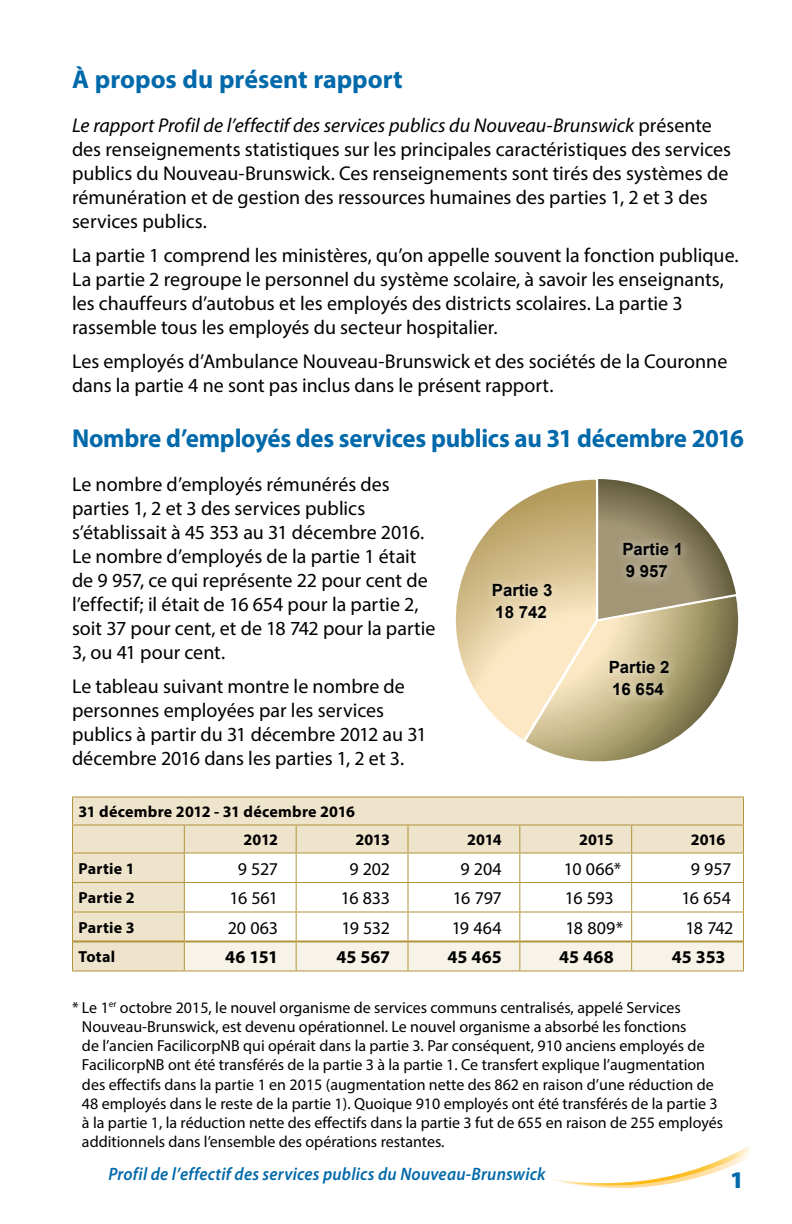
<style>
.page{position:relative;width:792px;height:1224px;background:#fff}
.page>*{position:absolute;margin:0;border:0;box-sizing:border-box;transform-origin:0 0}
.t1{font:700 26px "Myriad Pro";letter-spacing:-.01em;color:#0069aa;scale:.96 1}
.t2{font:700 26px "Myriad Pro";letter-spacing:-.01em;color:#0069aa}
.t3{font:900 24px "Myriad Pro";color:#0069aa}
.t4{font:20px/24px "Myriad Pro";color:#000}
.t5{font:18px "Myriad Pro";letter-spacing:-.02em;color:#000}
.t6{font:italic 600 18px "Myriad Pro";letter-spacing:.015em;color:#0069aa;scale:.94 1}
.t7{font:700 18px "Myriad Pro";color:#000}
.t8{font:700 16.8px/21.8px "Arial";color:#010203}
.t9{font:16px/19.2px "Myriad Pro";color:#000}
.t10{font:700 16px/28px "Myriad Pro";letter-spacing:.01em;color:#000}
.s1{font-style:italic}
</style>
<div class="page">
<svg style="left:552px;top:1145px;width:198px;height:43px"></svg>
<div style="left:73px;top:798px;width:111px;height:172px;background:#eee3cb"></div>
<hr style="left:72px;top:882px;width:112px;height:1px;background:#b1953a">
<hr style="left:72px;top:912px;width:112px;height:1px;background:#b1953a">
<hr style="left:72px;top:912px;width:1px;height:30px;background:#b1953a">
<hr style="left:72px;top:852px;width:112px;height:2px;background:#b1953a">
<hr style="left:73px;top:940px;width:111px;height:2px;background:#b1953a">
<svg style="left:72px;top:942px;width:1px;height:28px"></svg>
<hr style="left:72px;top:970px;width:112px;height:2px;background:#b1953a">
<hr style="left:184px;top:970px;width:112px;height:2px;background:#b1953a">
<hr style="left:296px;top:970px;width:112px;height:2px;background:#b1953a">
<hr style="left:408px;top:970px;width:112px;height:2px;background:#b1953a">
<hr style="left:520px;top:970px;width:112px;height:2px;background:#b1953a">
<hr style="left:632px;top:970px;width:112px;height:2px;background:#b1953a">
<hr style="left:72px;top:796px;width:112px;height:2px;background:#b1953a">
<svg style="left:72px;top:798px;width:1px;height:114px"></svg>
<hr style="left:184px;top:796px;width:112px;height:2px;background:#b1953a">
<hr style="left:296px;top:796px;width:112px;height:2px;background:#b1953a">
<hr style="left:408px;top:796px;width:112px;height:2px;background:#b1953a">
<hr style="left:520px;top:796px;width:112px;height:2px;background:#b1953a">
<hr style="left:632px;top:796px;width:112px;height:2px;background:#b1953a">
<svg style="left:184px;top:798px;width:560px;height:173px"></svg>
<hr style="left:72px;top:824px;width:112px;height:2px;background:#b1953a">
<hr style="left:184px;top:824px;width:112px;height:2px;background:#b1953a">
<hr style="left:296px;top:824px;width:112px;height:2px;background:#b1953a">
<hr style="left:408px;top:824px;width:112px;height:2px;background:#b1953a">
<hr style="left:520px;top:824px;width:112px;height:2px;background:#b1953a">
<hr style="left:632px;top:824px;width:112px;height:2px;background:#b1953a">
<svg style="left:455px;top:479px;width:284px;height:283px"></svg>
<h1 class="t2" style="left:72px;top:62px;width:332px">À propos du présent rapport</h1>
<p class="t4" style="left:72px;top:112px;width:661px"><span class="s1">Le rapport Profil de l’effectif des services publics du Nouveau-Brunswick</span> présente des renseignements statistiques sur les principales caractéristiques des services publics du Nouveau-Brunswick. Ces renseignements sont tirés des systèmes de rémunération et de gestion des ressources humaines des parties 1, 2 et 3 des services publics.</p>
<p class="t4" style="left:72px;top:242px;width:668px">La partie 1 comprend les ministères, qu’on appelle souvent la fonction publique.<br>La partie 2 regroupe le personnel du système scolaire, à savoir les enseignants, les chauffeurs d’autobus et les employés des districts scolaires. La partie 3 rassemble tous les employés du secteur hospitalier.</p>
<p class="t4" style="left:72px;top:348px;width:657px">Les employés d’Ambulance Nouveau-Brunswick et des sociétés de la Couronne dans la partie 4 ne sont pas inclus dans le présent rapport.</p>
<h1 class="t1" style="left:72px;top:421px;width:701px">Nombre d’employés des services publics au 31 décembre 2016</h1>
<p class="t4" style="left:72px;top:471px;width:365px">Le nombre d’employés rémunérés des parties 1, 2 et 3 des services publics s’établissait à 45 353 au 31 décembre 2016.<br>Le nombre d’employés de la partie 1 était de 9 957, ce qui représente 22 pour cent de l’effectif; il était de 16 654 pour la partie 2, soit 37 pour cent, et de 18 742 pour la partie 3, ou 41 pour cent.</p>
<p class="t4" style="left:72px;top:673px;width:356px">Le tableau suivant montre le nombre de personnes employées par les services publics à partir du 31 décembre 2012 au 31 décembre 2016 dans les parties 1, 2 et 3.</p>
<p class="t10" style="left:244px;top:797px;width:113px;text-indent:-165px">31 décembre 2012 - 31 décembre 2016<br>2012</p>
<p class="t8" style="left:622px;top:539px;width:62px">Partie 1<br>9 957</p>
<p class="t8" style="left:492px;top:580px;width:62px">Partie 3<br>18 742</p>
<p class="t8" style="left:609px;top:656px;width:62px;line-height:22.4px">Partie 2<br>16 654</p>
<p class="t10" style="left:355px;top:825px;width:36px">2013</p>
<p class="t10" style="left:467px;top:825px;width:36px">2014</p>
<p class="t10" style="left:579px;top:825px;width:36px">2015</p>
<p class="t10" style="left:691px;top:825px;width:36px">2016</p>
<p class="t10" style="left:78px;top:854px;width:58px">Partie 1</p>
<p class="t5" style="left:238px;top:857px;width:42px">9 527</p>
<p class="t5" style="left:349px;top:857px;width:42px">9 202</p>
<p class="t5" style="left:460px;top:857px;width:43px">9 204</p>
<p class="t5" style="left:564px;top:857px;width:59px">10 066*</p>
<p class="t5" style="left:691px;top:857px;width:42px">9 957</p>
<p class="t10" style="left:78px;top:883px;width:58px">Partie 2</p>
<p class="t5" style="left:230px;top:887px;width:50px">16 561</p>
<p class="t5" style="left:341px;top:887px;width:51px">16 833</p>
<p class="t5" style="left:453px;top:887px;width:50px">16 797</p>
<p class="t5" style="left:565px;top:887px;width:50px">16 593</p>
<p class="t5" style="left:682px;top:887px;width:51px">16 654</p>
<p class="t10" style="left:78px;top:913px;width:58px">Partie 3</p>
<p class="t5" style="left:228px;top:916px;width:52px">20 063</p>
<p class="t5" style="left:342px;top:916px;width:50px">19 532</p>
<p class="t5" style="left:452px;top:916px;width:52px">19 464</p>
<p class="t5" style="left:566px;top:916px;width:59px">18 809*</p>
<p class="t5" style="left:686px;top:916px;width:49px">18 742</p>
<p class="t10" style="left:78px;top:942px;width:38px">Total</p>
<p class="t7" style="left:225px;top:945px;width:54px">46 151</p>
<p class="t7" style="left:336px;top:945px;width:55px">45 567</p>
<p class="t7" style="left:448px;top:945px;width:56px">45 465</p>
<p class="t7" style="left:559px;top:945px;width:56px">45 468</p>
<p class="t7" style="left:672px;top:945px;width:55px">45 353</p>
<p class="t9" style="left:82px;top:997px;width:643px;text-indent:-10px">* Le 1<sup>er</sup> octobre 2015, le nouvel organisme de services communs centralisés, appelé Services Nouveau-Brunswick, est devenu opérationnel. Le nouvel organisme a absorbé les fonctions<br>de l’ancien FacilicorpNB qui opérait dans la partie 3. Par conséquent, 910 anciens employés de FacilicorpNB ont été transférés de la partie 3 à la partie 1. Ce transfert explique l’augmentation des effectifs dans la partie 1 en 2015 (augmentation nette des 862 en raison d’une réduction de 48 employés dans le reste de la partie 1). Quoique 910 employés ont été transférés de la partie 3 à la partie 1, la réduction nette des effectifs dans la partie 3 fut de 655 en raison de 255 employés additionnels dans l’ensemble des opérations restantes.</p>
<p class="t6" style="left:108px;top:1163px;width:467px">Profil de l’effectif des services publics du Nouveau-Brunswick</p>
<p class="t3" style="left:730px;top:1164px;width:15px">1</p>
</div>
